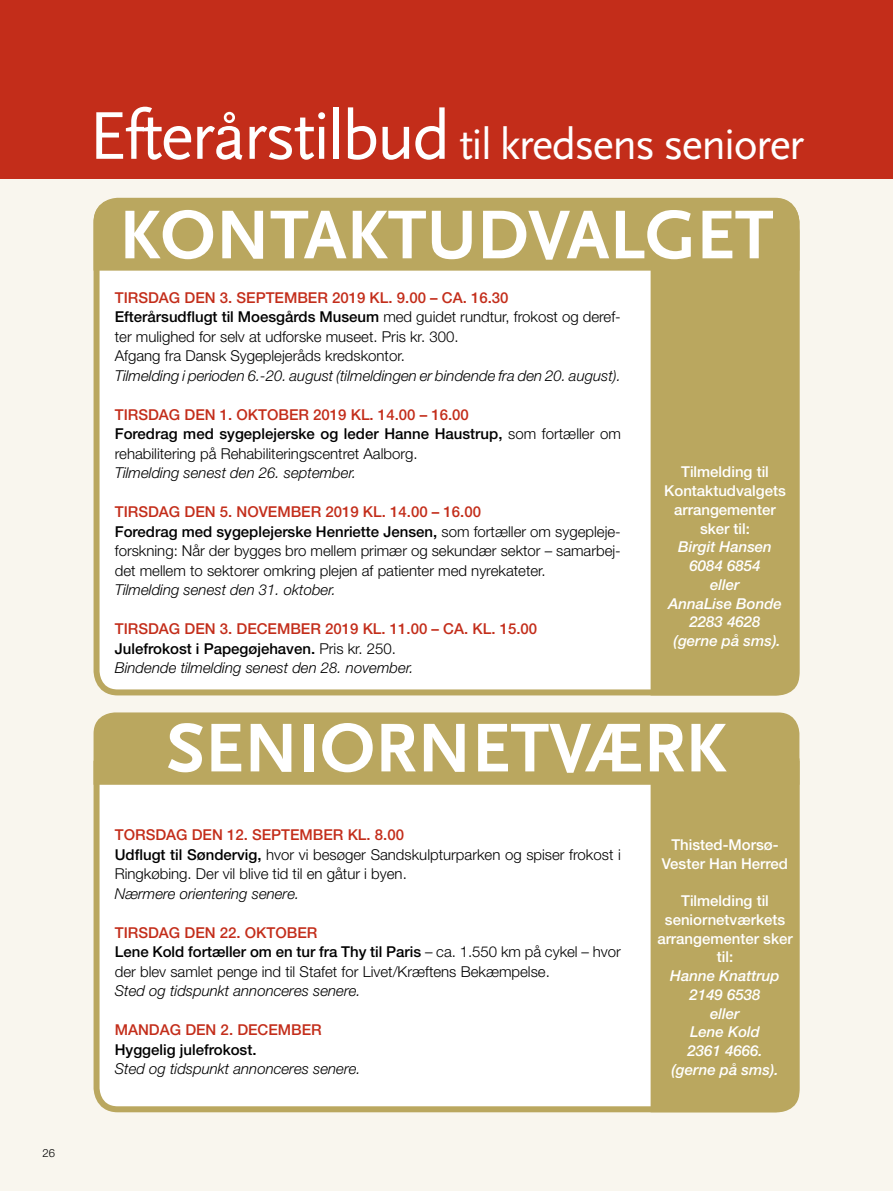
<style>
.page{position:relative;width:893px;height:1191px;background:#f9f6ee}
.page>*{position:absolute;margin:0;border:0;box-sizing:border-box;transform-origin:0 0}
.t1{font:700 72px "Scala Sans";color:#fff}
.t2{font:45px "Scala Sans";letter-spacing:-.035em;color:#fff}
.t3{font:300 15px/19.5px "Helvetica Neue";color:#000}
.t4{font:italic 300 15px "Helvetica Neue";color:#000}
.t5{font:500 15px/19.5px "Helvetica Neue";color:#c32d1a}
.t6{font:500 15px/18.8px "Helvetica Neue";color:#fff;text-align:center}
.t7{font:italic 500 15px/18.8px "Helvetica Neue";color:#fff;text-align:center}
.t8{font:500 15px "Helvetica Neue";color:#000}
.t9{font:300 11.25px "Helvetica Neue";color:#000}
.s1{font-size:70.5px}
.s2{font-weight:500;color:#c32d1a}
.s3{font-weight:500}
.s4{color:#000}
.s5{font-weight:300;color:#000}
.s6{font-weight:300;font-style:italic;color:#000}
</style>
<div class="page">
<div style="left:97px;top:201px;width:699px;height:491px;background:#fff;border-radius:21px"></div>
<div style="left:93px;top:757px;width:707px;height:356px;background:#fff"></div>
<div style="left:94px;top:712px;width:705px;height:72px;background:#baa75f"></div>
<div style="left:0;top:0;width:893px;height:179px;background:#c32d1a"></div>
<div style="left:651px;top:758px;width:148px;height:354px;background:#baa75f"></div>
<svg style="left:93px;top:197px;width:707px;height:77px;background:#beac68"></svg>
<div style="left:651px;top:210px;width:148px;height:485px;background:#baa75f"></div>
<p class="t9" style="left:43px;top:1146px;width:14px">26</p>
<h2 class="t2" style="left:89px;top:120px;width:717px"><span class="s1">Efterårstilbud</span> til kredsens seniorer</h2>
<h1 class="t1" style="left:119px;top:196px;width:656px">KONTAKTUDVALGET</h1>
<p class="t3" style="left:115px;top:287px;width:508px"><span class="s2">TIRSDAG DEN 3. SEPTEMBER 2019 KL. 9.00 – CA. 16.30<br></span><span class="s3">Efterårsudflugt til Moesgårds Museum</span> med guidet rundtur, frokost og deref&shy;ter mulighed for selv at udforske museet. Pris kr. 300.<br>Afgang fra Dansk Sygeplejeråds kredskontor.</p>
<p class="t4" style="left:115px;top:366px;width:507px">Tilmelding i perioden 6.-20. august (tilmeldingen er bindende fra den 20. august).</p>
<p class="t3" style="left:115px;top:404px;width:508px"><span class="s2">TIRSDAG DEN 1. OKTOBER 2019 KL. 14.00 – 16.00<br></span><span class="s3">Foredrag med sygeplejerske og leder Hanne Haustrup,</span> som fortæller om rehabilitering på Rehabiliteringscentret Aalborg.</p>
<p class="t4" style="left:115px;top:464px;width:243px">Tilmelding senest den 26. september.</p>
<p class="t3" style="left:115px;top:502px;width:508px"><span class="s2">TIRSDAG DEN 5. NOVEMBER 2019 KL. 14.00 – 16.00<br></span><span class="s3">Foredrag med sygeplejerske Henriette Jensen,</span> som fortæller om sygepleje&shy;forskning: Når der bygges bro mellem primær og sekundær sektor – samarbej&shy;det mellem to sektorer omkring plejen af patienter med nyrekateter.</p>
<p class="t4" style="left:115px;top:581px;width:223px">Tilmelding senest den 31. oktober.</p>
<p class="t5" style="left:115px;top:619px;width:424px">TIRSDAG DEN 3. DECEMBER 2019 KL. 11.00 – CA. KL. 15.00<br><span class="s4">Julefrokost i Papegøjehaven.</span> <span class="s5">Pris kr. 250.<br></span><span class="s6">Bindende tilmelding senest den 28. november.</span></p>
<p class="t6" style="left:664px;top:462px;width:123px">Tilmelding til<br>Kontaktudvalgets arrangementer sker til:</p>
<p class="t7" style="left:668px;top:537px;width:115px">Birgit Hansen<br>6084 6854<br>eller<br>AnnaLise Bonde<br>2283 4628 (gerne på sms).</p>
<h1 class="t1" style="left:166px;top:709px;width:562px">SENIORNETVÆRK</h1>
<p class="t3" style="left:115px;top:824px;width:508px"><span class="s2">TORSDAG DEN 12. SEPTEMBER KL. 8.00<br></span><span class="s3">Udflugt til Søndervig,</span> hvor vi besøger Sandskulpturparken og spiser frokost i<br>Ringkøbing. Der vil blive tid til en gåtur i byen.</p>
<p class="t4" style="left:115px;top:884px;width:186px">Nærmere orientering senere.</p>
<p class="t3" style="left:115px;top:922px;width:507px"><span class="s2">TIRSDAG DEN 22. OKTOBER<br></span><span class="s3">Lene Kold fortæller om en tur fra Thy til Paris</span> – ca. 1.550 km på cykel – hvor der blev samlet penge ind til Stafet for Livet/Kræftens Bekæmpelse.</p>
<p class="t4" style="left:115px;top:981px;width:247px">Sted og tidspunkt annonceres senere.</p>
<p class="t5" style="left:115px;top:1020px;width:208px">MANDAG DEN 2. DECEMBER</p>
<p class="t8" style="left:115px;top:1040px;width:143px">Hyggelig julefrokost.</p>
<p class="t4" style="left:115px;top:1059px;width:247px">Sted og tidspunkt annonceres senere.</p>
<p class="t6" style="left:662px;top:835px;width:128px">Thisted-Morsø-<br>Vester Han Herred</p>
<p class="t6" style="left:657px;top:891px;width:137px">Tilmelding til seniornetværkets arrangementer sker til:</p>
<p class="t7" style="left:670px;top:966px;width:111px">Hanne Knattrup<br>2149 6538<br>eller<br>Lene Kold<br>2361 4666. (gerne på sms).</p>
</div>
